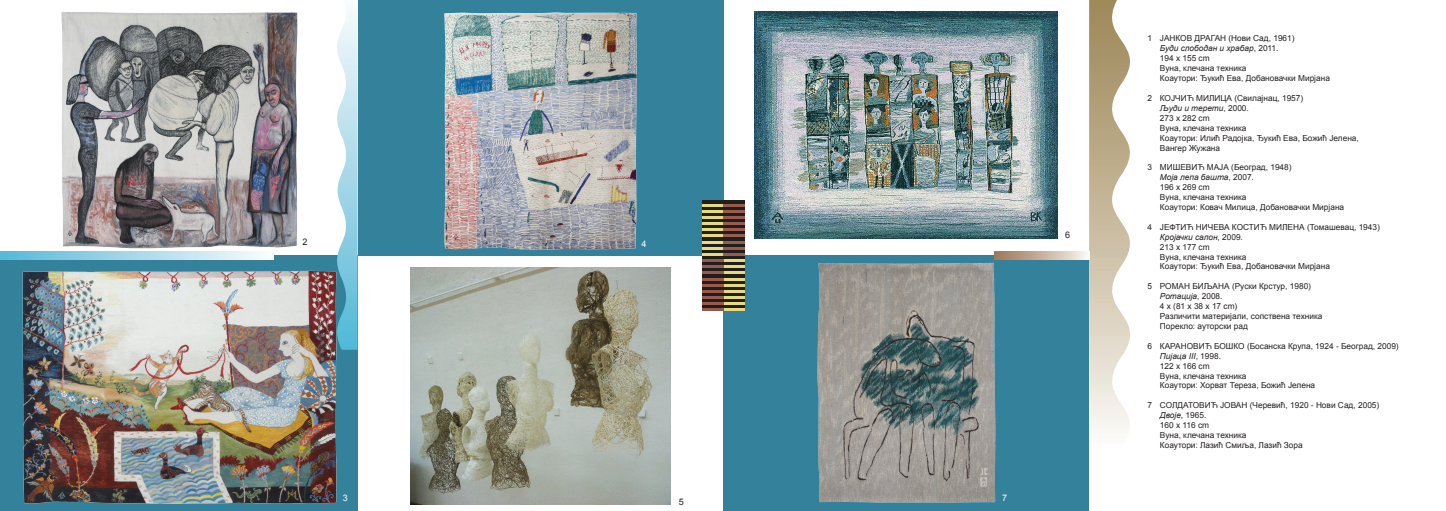
<style>
.page{position:relative;width:1446px;height:511px;background:#fff}
.page>*{position:absolute;margin:0;border:0;box-sizing:border-box;transform-origin:0 0}
.t1{font:9px "Arial";color:#231f20}
.t2{font:9px "Arial";color:#fff}
.t3{font:8.25px/9.9px "Arial";color:#231f20}
.s1{font-style:italic}
</style>
<div class="page">
<div style="left:723px;top:255px;width:366px;height:255px;background:#33819b"></div>
<div style="left:0;top:255px;width:358px;height:255px;background:#33819b"></div>
<div style="left:358px;top:0;width:365px;height:255px;background:#33819b"></div>
<svg style="left:337px;top:11px;width:21px;height:338px"></svg>
<svg style="left:1089px;top:0;width:41px;height:433px"></svg>
<svg style="left:0;top:252px;width:274px;height:7px;background:#a9d9e9"></svg>
<svg style="left:723px;top:307px;width:21px;height:4px"></svg>
<hr style="left:723px;top:304px;width:21px;height:3px;background:#211e1e">
<hr style="left:723px;top:301px;width:21px;height:3px;background:#e6db7c">
<hr style="left:723px;top:298px;width:21px;height:3px;background:#211e1e">
<hr style="left:723px;top:295px;width:21px;height:3px;background:#e6db7c">
<hr style="left:723px;top:292px;width:21px;height:3px;background:#211e1e">
<hr style="left:723px;top:289px;width:21px;height:3px;background:#e6db7c">
<hr style="left:723px;top:286px;width:21px;height:3px;background:#211e1e">
<hr style="left:723px;top:283px;width:21px;height:3px;background:#e6db7c">
<hr style="left:723px;top:280px;width:21px;height:3px;background:#211e1e">
<hr style="left:723px;top:277px;width:21px;height:3px;background:#e6db7c">
<hr style="left:723px;top:274px;width:21px;height:3px;background:#211e1e">
<hr style="left:723px;top:271px;width:21px;height:3px;background:#e6db7c">
<svg style="left:723px;top:267px;width:21px;height:4px"></svg>
<hr style="left:723px;top:264px;width:21px;height:3px;background:#e6db7c">
<hr style="left:723px;top:261px;width:21px;height:3px;background:#211e1e">
<hr style="left:723px;top:258px;width:21px;height:3px;background:#e6db7c">
<hr style="left:723px;top:255px;width:21px;height:3px;background:#211e1e">
<svg style="left:702px;top:307px;width:21px;height:4px"></svg>
<hr style="left:702px;top:304px;width:21px;height:3px;background:#211e1e">
<hr style="left:702px;top:301px;width:21px;height:3px;background:#995a4d">
<hr style="left:702px;top:298px;width:21px;height:3px;background:#211e1e">
<hr style="left:702px;top:295px;width:21px;height:3px;background:#995a4d">
<hr style="left:702px;top:292px;width:21px;height:3px;background:#211e1e">
<hr style="left:702px;top:289px;width:21px;height:3px;background:#995a4d">
<hr style="left:702px;top:286px;width:21px;height:3px;background:#211e1e">
<hr style="left:702px;top:283px;width:21px;height:3px;background:#995a4d">
<hr style="left:702px;top:280px;width:21px;height:3px;background:#211e1e">
<hr style="left:702px;top:277px;width:21px;height:3px;background:#995a4d">
<hr style="left:702px;top:274px;width:21px;height:3px;background:#211e1e">
<hr style="left:702px;top:271px;width:21px;height:3px;background:#995a4d">
<svg style="left:702px;top:267px;width:21px;height:4px"></svg>
<hr style="left:702px;top:264px;width:21px;height:3px;background:#995a4d">
<hr style="left:702px;top:261px;width:21px;height:3px;background:#211e1e">
<hr style="left:702px;top:258px;width:21px;height:3px;background:#995a4d">
<hr style="left:702px;top:255px;width:21px;height:3px;background:#211e1e">
<hr style="left:702px;top:252px;width:21px;height:3px;background:#e6db7c">
<hr style="left:702px;top:249px;width:21px;height:3px;background:#211e1e">
<hr style="left:702px;top:246px;width:21px;height:3px;background:#e6db7c">
<hr style="left:702px;top:243px;width:21px;height:3px;background:#211e1e">
<hr style="left:702px;top:240px;width:21px;height:3px;background:#e6db7c">
<hr style="left:702px;top:237px;width:21px;height:3px;background:#211e1e">
<hr style="left:702px;top:234px;width:21px;height:3px;background:#e6db7c">
<svg style="left:702px;top:230px;width:21px;height:4px"></svg>
<hr style="left:702px;top:227px;width:21px;height:3px;background:#e6db7c">
<hr style="left:702px;top:224px;width:21px;height:3px;background:#211e1e">
<hr style="left:702px;top:221px;width:21px;height:3px;background:#e6db7c">
<hr style="left:702px;top:218px;width:21px;height:3px;background:#211e1e">
<hr style="left:702px;top:215px;width:21px;height:3px;background:#e6db7c">
<hr style="left:702px;top:212px;width:21px;height:3px;background:#211e1e">
<hr style="left:702px;top:209px;width:21px;height:3px;background:#e6db7c">
<hr style="left:702px;top:206px;width:21px;height:3px;background:#211e1e">
<hr style="left:702px;top:203px;width:21px;height:3px;background:#e6db7c">
<hr style="left:702px;top:200px;width:21px;height:3px;background:#211e1e">
<hr style="left:723px;top:252px;width:21px;height:3px;background:#995b4d">
<hr style="left:723px;top:249px;width:21px;height:3px;background:#211e1e">
<hr style="left:723px;top:246px;width:21px;height:3px;background:#995b4d">
<hr style="left:723px;top:243px;width:21px;height:3px;background:#211e1e">
<hr style="left:723px;top:240px;width:21px;height:3px;background:#995b4d">
<hr style="left:723px;top:237px;width:21px;height:3px;background:#211e1e">
<hr style="left:723px;top:234px;width:21px;height:3px;background:#995b4d">
<svg style="left:723px;top:230px;width:21px;height:4px"></svg>
<hr style="left:723px;top:227px;width:21px;height:3px;background:#995b4d">
<hr style="left:723px;top:224px;width:21px;height:3px;background:#211e1e">
<hr style="left:723px;top:221px;width:21px;height:3px;background:#995b4d">
<hr style="left:723px;top:218px;width:21px;height:3px;background:#211e1e">
<hr style="left:723px;top:215px;width:21px;height:3px;background:#995b4d">
<hr style="left:723px;top:212px;width:21px;height:3px;background:#211e1e">
<hr style="left:723px;top:209px;width:21px;height:3px;background:#995b4d">
<hr style="left:723px;top:206px;width:21px;height:3px;background:#211e1e">
<hr style="left:723px;top:203px;width:21px;height:3px;background:#995b4d">
<hr style="left:723px;top:200px;width:21px;height:3px;background:#211e1e">
<svg style="left:994px;top:252px;width:95px;height:7px"></svg>
<img style="left:61px;top:12px;width:237px;height:237px">
<img style="left:22px;top:271px;width:315px;height:233px">
<img style="left:444px;top:12px;width:193px;height:238px">
<img style="left:410px;top:267px;width:261px;height:237px">
<img style="left:817px;top:262px;width:179px;height:241px">
<img style="left:755px;top:11px;width:303px;height:227px">
<p class="t1" style="left:302px;top:235px;width:7px">2</p>
<p class="t2" style="left:343px;top:492px;width:7px">3</p>
<p class="t2" style="left:641px;top:238px;width:7px">4</p>
<p class="t1" style="left:679px;top:495px;width:7px">5</p>
<p class="t1" style="left:1065px;top:229px;width:7px">6</p>
<p class="t2" style="left:1002px;top:491px;width:7px">7</p>
<p class="t3" style="left:1160px;top:34px;width:172px">ЈАНКОВ ДРАГАН (Нови Сад, 1961)<br><span class="s1">Буди слободан и храбар</span>, 2011.<br>194 х 155 cm<br>Вуна, клечана техника<br>Коаутори: Ђукић Ева, Добановачки Мирјана</p>
<p class="t3" style="left:1160px;top:93px;width:200px">КОЈЧИЋ МИЛИЦА (Свилајнац, 1957)<br><span class="s1">Људи и терети</span>, 2000.<br>273 х 282 cm<br>Вуна, клечана техника<br>Коаутори: Илић Радојка, Ђукић Ева, Божић Јелена,<br>Вангер Жужана</p>
<p class="t3" style="left:1160px;top:162px;width:186px">МИШЕВИЋ МАЈА (Београд, 1948)<br><span class="s1">Моја лепа башта</span>, 2007.<br>196 x 269 cm<br>Вуна, клечана техника<br>Коаутори: Ковач Милица, Добановачки Мирјана</p>
<p class="t3" style="left:1160px;top:222px;width:221px">ЈЕФТИЋ НИЧЕВА КОСТИЋ МИЛЕНА (Томашевац, 1943)<br><span class="s1">Кројачки салон</span>, 2009.<br>213 x 177 cm<br>Вуна, клечана техника<br>Коаутори: Ђукић Ева, Добановачки Мирјана</p>
<p class="t3" style="left:1160px;top:281px;width:164px">РОМАН БИЉАНА (Руски Крстур, 1980)<br><span class="s1">Ротација</span>, 2008.<br>4 х (81 х 38 х 17 cm)<br>Различити материјали, сопствена техника<br>Порекло: ауторски рад</p>
<p class="t3" style="left:1160px;top:341px;width:240px">КАРАНОВИЋ БОШКО (Босанска Крупа, 1924 - Београд, 2009)<br><span class="s1">Пијаца III</span>, 1998.<br>122 х 166 cm<br>Вуна, клечана техника<br>Коаутори: Хорват Тереза, Божић Јелена</p>
<p class="t3" style="left:1160px;top:400px;width:221px">СОЛДАТОВИЋ ЈОВАН (Черевић, 1920 - Нови Сад, 2005)<br><span class="s1">Двоје</span>, 1965.<br>160 x 116 cm<br>Вуна, клечана техника<br>Коаутори: Лазић Смиља, Лазић Зора</p>
<p class="t3" style="left:1147px;top:34px;width:6px">1</p>
<p class="t3" style="left:1147px;top:93px;width:6px">2</p>
<p class="t3" style="left:1147px;top:162px;width:6px">3</p>
<p class="t3" style="left:1147px;top:222px;width:6px">4</p>
<p class="t3" style="left:1147px;top:281px;width:6px">5</p>
<p class="t3" style="left:1147px;top:341px;width:6px">6</p>
<p class="t3" style="left:1147px;top:400px;width:6px">7</p>
</div>
